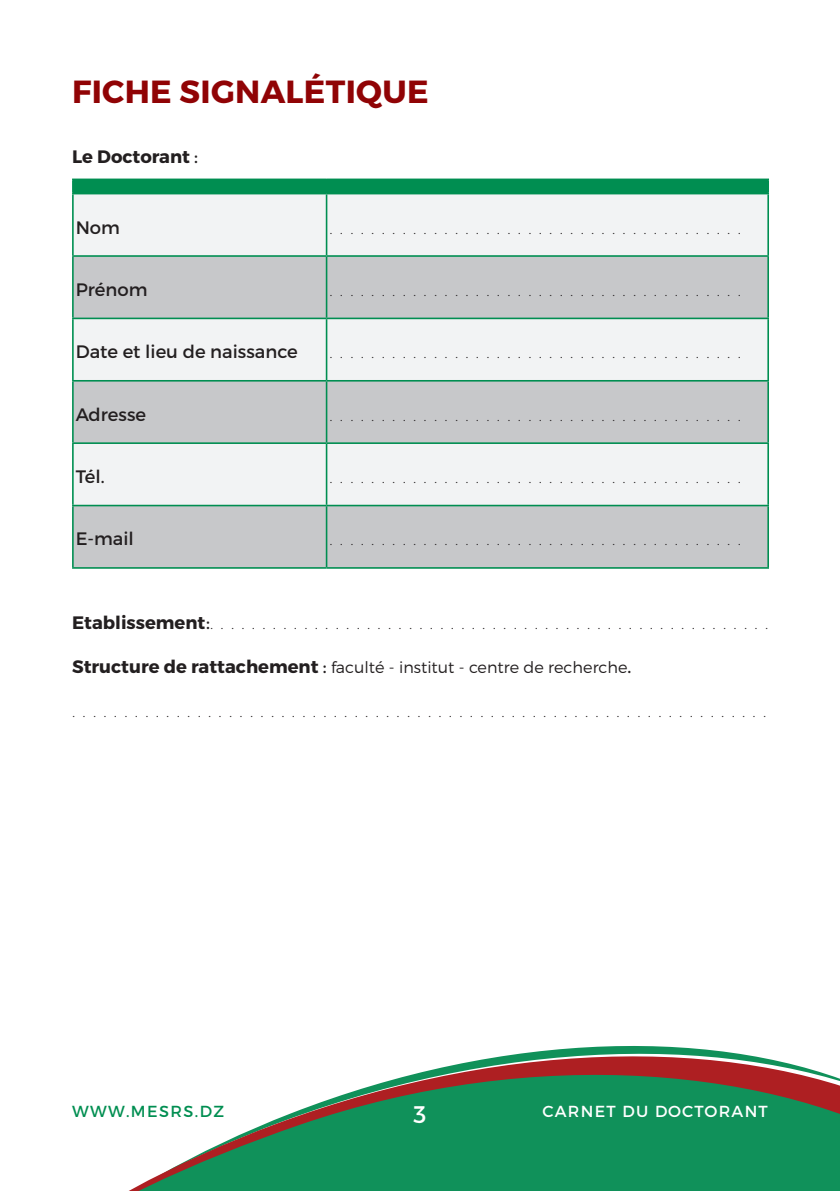
<style>
.page{position:relative;width:840px;height:1191px;background:#fff}
.page>*{position:absolute;margin:0;border:0;box-sizing:border-box;transform-origin:0 0}
.Paragraph_Style_1{font:700 32px "Montserrat";letter-spacing:.01em;color:#900305}
.t1{font:24px "Montserrat";color:#fff}
.t2{font:200 18px "Montserrat";color:#231f20}
.t3{font:18px "Montserrat";color:#231f20}
.t4{font:700 18px "Montserrat";color:#231f20}
.t5{font:300 16px "Montserrat";color:#231f20}
.t6{font:16px "Montserrat";letter-spacing:.08em;color:#fff}
.t7{font:16px "Montserrat";letter-spacing:.09em;color:#008e51}
.s1{font-weight:400}
.s2{font-weight:700}
</style>
<div class="page">
<svg style="left:129px;top:1046px;width:710px;height:145px;fill:#10915a"></svg>
<div style="left:73px;top:179px;width:253px;height:15px;background:#008e51"></div>
<div style="left:326px;top:179px;width:441px;height:15px;background:#008e51"></div>
<div style="left:74px;top:194px;width:693px;height:61px;background:#f2f3f4"></div>
<svg style="left:74px;top:257px;width:693px;height:310px;fill:#c7c8ca"></svg>
<hr style="left:326px;top:178px;width:442px;height:2px;background:#008e51">
<svg style="left:767px;top:180px;width:1px;height:13px"></svg>
<hr style="left:72px;top:194px;width:2px;height:61px;background:#008e51">
<hr style="left:326px;top:193px;width:442px;height:1px;background:#008e51">
<hr style="left:325px;top:194px;width:2px;height:61px;background:#008e51">
<hr style="left:767px;top:194px;width:1px;height:61px;background:#008e51">
<hr style="left:72px;top:255px;width:254px;height:2px;background:#008e51">
<hr style="left:72px;top:257px;width:2px;height:60px;background:#008e51">
<hr style="left:326px;top:255px;width:442px;height:2px;background:#008e51">
<hr style="left:325px;top:257px;width:2px;height:60px;background:#008e51">
<hr style="left:767px;top:257px;width:1px;height:60px;background:#008e51">
<hr style="left:72px;top:317px;width:254px;height:2px;background:#008e51">
<hr style="left:72px;top:319px;width:2px;height:61px;background:#008e51">
<hr style="left:326px;top:317px;width:442px;height:2px;background:#008e51">
<hr style="left:325px;top:319px;width:2px;height:61px;background:#008e51">
<hr style="left:767px;top:319px;width:1px;height:61px;background:#008e51">
<hr style="left:72px;top:380px;width:254px;height:1px;background:#008e51">
<hr style="left:72px;top:381px;width:2px;height:61px;background:#008e51">
<hr style="left:326px;top:380px;width:442px;height:1px;background:#008e51">
<hr style="left:325px;top:381px;width:2px;height:61px;background:#008e51">
<hr style="left:767px;top:381px;width:1px;height:61px;background:#008e51">
<hr style="left:72px;top:442px;width:254px;height:2px;background:#008e51">
<hr style="left:72px;top:444px;width:2px;height:61px;background:#008e51">
<hr style="left:326px;top:442px;width:442px;height:2px;background:#008e51">
<hr style="left:325px;top:444px;width:2px;height:61px;background:#008e51">
<hr style="left:767px;top:444px;width:1px;height:61px;background:#008e51">
<hr style="left:72px;top:505px;width:254px;height:1px;background:#008e51">
<hr style="left:72px;top:506px;width:2px;height:61px;background:#008e51">
<hr style="left:326px;top:505px;width:442px;height:1px;background:#008e51">
<hr style="left:325px;top:506px;width:2px;height:61px;background:#008e51">
<hr style="left:767px;top:506px;width:1px;height:61px;background:#008e51">
<hr style="left:72px;top:567px;width:254px;height:2px;background:#008e51">
<hr style="left:326px;top:567px;width:442px;height:2px;background:#008e51">
<hr style="left:72px;top:178px;width:254px;height:2px;background:#008e51">
<svg style="left:72px;top:180px;width:1px;height:13px"></svg>
<hr style="left:72px;top:193px;width:254px;height:1px;background:#008e51">
<p class="Paragraph_Style_1" style="left:72px;top:72px;width:358px">FICHE SIGNALÉTIQUE</p>
<p class="t4" style="left:72px;top:145px;width:127px">Le Doctorant <span class="s1">:</span></p>
<p class="t3" style="left:76px;top:216px;width:46px">Nom</p>
<p class="t3" style="left:76px;top:278px;width:73px">Prénom</p>
<p class="t3" style="left:76px;top:341px;width:223px">Date et lieu de naissance</p>
<p class="t3" style="left:76px;top:403px;width:72px">Adresse</p>
<p class="t3" style="left:76px;top:465px;width:30px">Tél.</p>
<p class="t3" style="left:76px;top:528px;width:60px">E-mail</p>
<p class="t2" style="left:329px;top:216px;width:413px">........................................</p>
<p class="t2" style="left:329px;top:278px;width:413px">........................................</p>
<p class="t2" style="left:329px;top:341px;width:413px">........................................</p>
<p class="t2" style="left:329px;top:403px;width:413px">........................................</p>
<p class="t2" style="left:329px;top:466px;width:413px">........................................</p>
<p class="t2" style="left:329px;top:528px;width:413px">........................................</p>
<p class="t2" style="left:72px;top:611px;width:697px"><span class="s2">Etablissement</span><span class="s1">:</span>......................................................</p>
<p class="t4" style="left:72px;top:655px;width:256px">Structure de rattachement <span class="s1">:</span></p>
<p class="t5" style="left:331px;top:657px;width:298px">faculté - institut - centre de recherche</p>
<p class="t3" style="left:627px;top:655px;width:5px">.</p>
<p class="t2" style="left:72px;top:699px;width:695px">...................................................................</p>
<p class="t7" style="left:72px;top:1101px;width:153px">WWW.MESRS.DZ</p>
<p class="t1" style="left:413px;top:1099px;width:14px">3</p>
<p class="t6" style="left:542px;top:1101px;width:227px">CARNET DU DOCTORANT</p>
</div>
